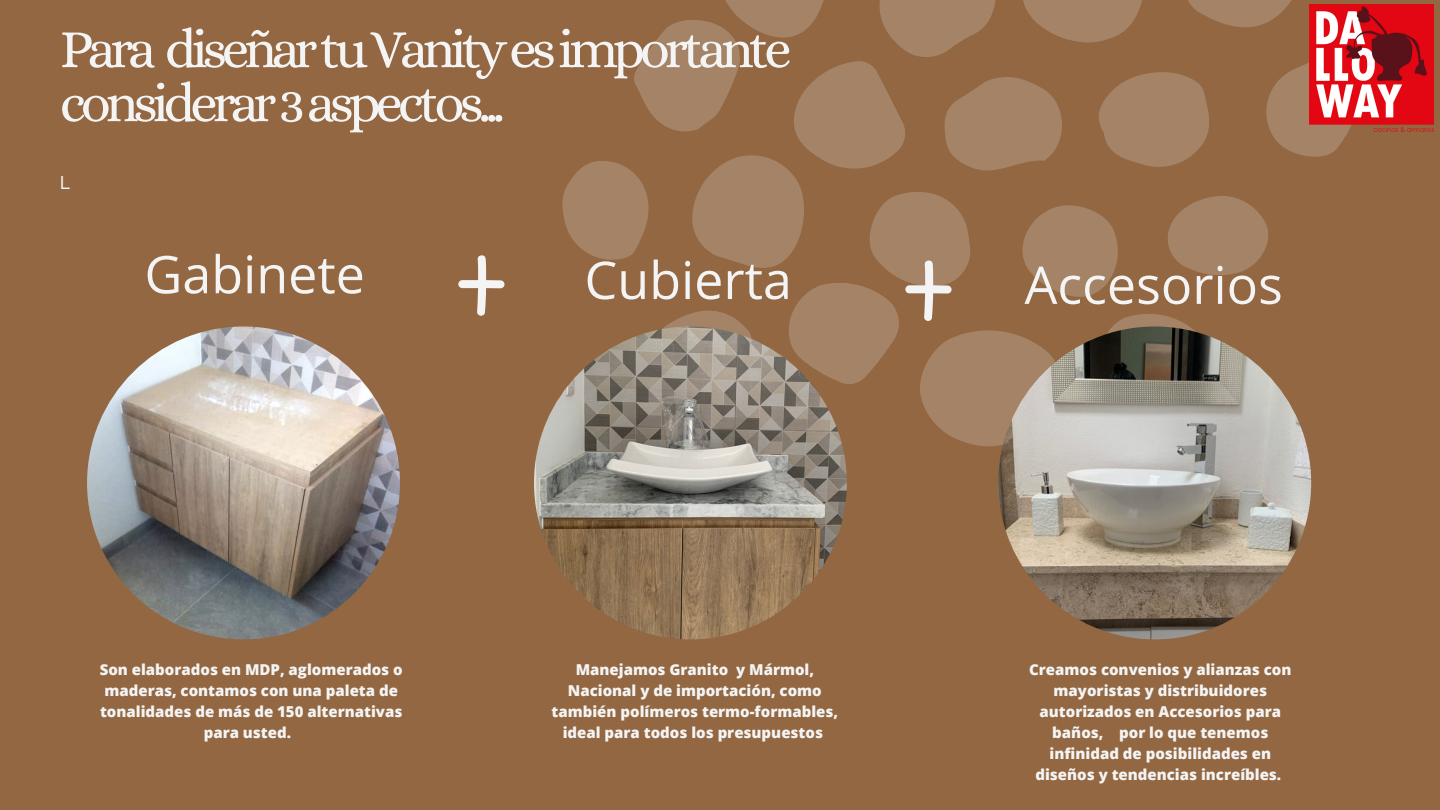
<style>
.page{position:relative;width:1440px;height:810px;background:#926742}
.page>*{position:absolute;margin:0;border:0;box-sizing:border-box;transform-origin:0 0}
.t1{font:200px "Buffalo";color:#f4f4f4}
.t2{font:54.7px/54px "Alice";letter-spacing:-.095em;color:#f4f4f4}
.t3{font:52px "Open Sans";color:#f4f4f4}
.t4{font:18.6px "Space Mono";color:#f4f4f4}
.t5{font:800 15px/21px "Open Sans";color:#f4f4f4;text-align:center}
</style>
<div class="page">
<svg style="left:562px;top:0;width:802px;height:450px"></svg>
<img style="left:87px;top:327px;width:313px;height:312px;border-radius:50%">
<img style="left:534px;top:327px;width:313px;height:312px;border-radius:50%">
<img style="left:998px;top:327px;width:313px;height:312px;border-radius:50%">
<img style="left:1309px;top:5px;width:124px;height:126px">
<h2 class="t2" style="left:60px;top:22px;width:733px">Para diseñartuVanityesimportante considerar3aspectos...</h2>
<p class="t4" style="left:60px;top:168px;width:13px">L</p>
<h3 class="t3" style="left:144px;top:238px;width:222px">Gabinete</h3>
<h3 class="t3" style="left:584px;top:244px;width:209px">Cubierta</h3>
<h3 class="t3" style="left:1024px;top:248px;width:260px">Accesorios</h3>
<h1 class="t1" style="left:452px;top:140px;width:60px">+</h1>
<h1 class="t1" style="left:899px;top:145px;width:60px">+</h1>
<p class="t5" style="left:100px;top:658px;width:305px">Son elaborados en MDP, aglomerados o maderas, contamos con una paleta de tonalidades de más de 150 alternativas para usted.</p>
<p class="t5" style="left:552px;top:658px;width:288px">Manejamos Granito y Mármol, Nacional y de importación, como también polímeros termo-formables, ideal para todos los presupuestos</p>
<p class="t5" style="left:1029px;top:658px;width:264px">Creamos convenios y alianzas con mayoristas y distribuidores autorizados en Accesorios para baños, por lo que tenemos infinidad de posibilidades en diseños y tendencias increíbles.</p>
</div>
